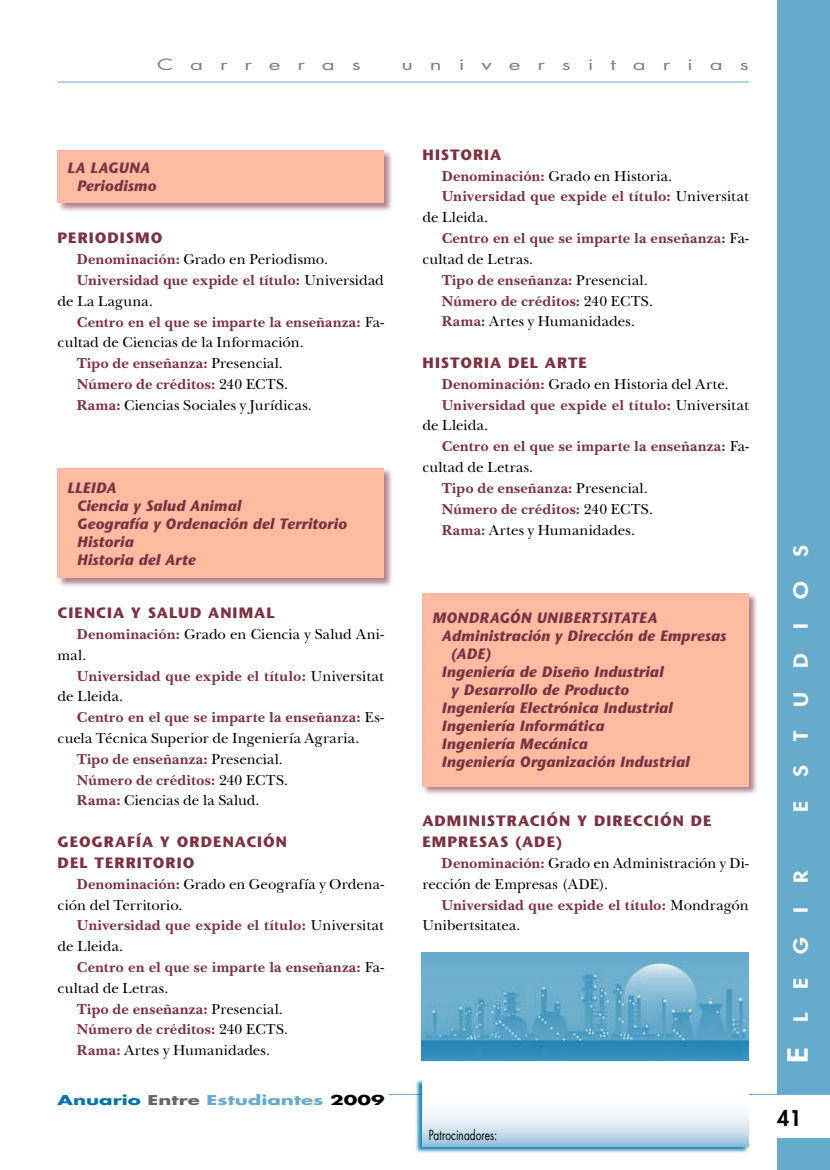
<style>
.page{position:relative;width:830px;height:1170px;background:#fff}
.page>*{position:absolute;margin:0;border:0;box-sizing:border-box;transform-origin:0 0}
.t1{font:800 27px "Futura Std";color:#fff;scale:1.2 1}
.t2{font:800 21px "Futura Std";color:#000}
.t3{font:800 18.9px "Futura Std";color:#fff;scale:1.2 1}
.t4{font:700 15px "New Baskerville Std";letter-spacing:.02em;color:#7d3241}
.t5{font:15px "New Baskerville Std";letter-spacing:.01em;color:#000}
.t6{font:italic 700 15px/18px "Stone Sans Std";letter-spacing:.01em;color:#7d3241}
.t7{font:700 15px "Stone Sans Std";letter-spacing:.065em;color:#7d3241}
.t8{font:15px "Futura Std";letter-spacing:.75em;color:#808080;scale:1.5 1}
.t9{font:13.5px "Futura Std";letter-spacing:.005em;color:#000;scale:.75 1}
.t10{font:700 13.2px "Futura Std";color:#66abcc;scale:1.5 1}
.s1{font-weight:700;color:#7d3241}
.s2{font-weight:400;color:#000}
.s3{color:#0073aa}
.s4{color:#666}
.s5{color:#000}
.s6{font-size:18.9px}
</style>
<div class="page">
<div style="left:777px;top:0;width:52px;height:1169px;background:#66abcc"></div>
<div style="left:776px;top:1093px;width:53px;height:44px;background:#fff"></div>
<hr style="left:58px;top:82px;width:690px;height:1px;background:#66abcc">
<hr style="left:388px;top:1093px;width:441px;height:1px;background:#66abcc">
<div style="left:57px;top:149px;width:336px;height:64px;background:#7d3241;opacity:.6"></div>
<div style="left:58px;top:150px;width:326px;height:53px;background:#ffbba1"></div>
<div style="left:57px;top:467px;width:336px;height:121px;background:#7d3241;opacity:.6"></div>
<div style="left:58px;top:468px;width:326px;height:110px;background:#ffbba1"></div>
<div style="left:421px;top:592px;width:337px;height:204px;background:#7d3241;opacity:.6"></div>
<div style="left:422px;top:593px;width:326px;height:193px;background:#ffbba1"></div>
<img style="left:421px;top:952px;width:327px;height:108px">
<div style="left:415px;top:1079px;width:333px;height:74px;background:#0073aa;opacity:.85"></div>
<svg style="left:422px;top:1079px;width:326px;height:67px"></svg>
<p class="t8" style="left:157px;top:55px;width:137px">Carreras</p>
<p class="t8" style="left:401px;top:55px;width:233px">universitarias</p>
<p class="t6" style="left:77px;top:159px;width:81px;text-indent:-10px">LA LAGUNA<br>Periodismo</p>
<p class="t7" style="left:58px;top:229px;width:106px">PERIODISMO</p>
<p class="t5" style="left:77px;top:250px;width:252px"><span class="s1">Denominación:</span> Grado en Periodismo.</p>
<p class="t4" style="left:77px;top:271px;width:308px">Universidad que expide el título: <span class="s2">Universidad</span></p>
<p class="t5" style="left:58px;top:292px;width:97px">de La Laguna.</p>
<p class="t4" style="left:77px;top:313px;width:308px">Centro en el que se imparte la enseñanza: <span class="s2">Fa-</span></p>
<p class="t5" style="left:58px;top:334px;width:247px">cultad de Ciencias de la Información.</p>
<p class="t4" style="left:77px;top:354px;width:207px">Tipo de enseñanza: <span class="s2">Presencial.</span></p>
<p class="t4" style="left:77px;top:375px;width:212px">Número de créditos: <span class="s2">240 ECTS.</span></p>
<p class="t5" style="left:77px;top:396px;width:236px"><span class="s1">Rama:</span> Ciencias Sociales y Jurídicas.</p>
<p class="t6" style="left:77px;top:478px;width:271px;text-indent:-10px">LLEIDA<br>Ciencia y Salud Animal<br>Geografía y Ordenación del Territorio<br>Historia<br>Historia del Arte</p>
<p class="t7" style="left:58px;top:604px;width:218px">CIENCIA Y SALUD ANIMAL</p>
<p class="t5" style="left:77px;top:625px;width:308px"><span class="s1">Denominación:</span> Grado en Ciencia y Salud Ani-</p>
<p class="t5" style="left:58px;top:646px;width:30px">mal.</p>
<p class="t4" style="left:77px;top:667px;width:308px">Universidad que expide el título: <span class="s2">Universitat</span></p>
<p class="t5" style="left:58px;top:687px;width:67px">de Lleida.</p>
<p class="t4" style="left:77px;top:708px;width:308px">Centro en el que se imparte la enseñanza: <span class="s2">Es-</span></p>
<p class="t5" style="left:58px;top:729px;width:303px">cuela Técnica Superior de Ingeniería Agraria.</p>
<p class="t4" style="left:77px;top:750px;width:207px">Tipo de enseñanza: <span class="s2">Presencial.</span></p>
<p class="t4" style="left:77px;top:771px;width:212px">Número de créditos: <span class="s2">240 ECTS.</span></p>
<p class="t5" style="left:77px;top:791px;width:184px"><span class="s1">Rama:</span> Ciencias de la Salud.</p>
<p class="t7" style="left:58px;top:832px;width:231px">GEOGRAFÍA Y ORDENACIÓN</p>
<p class="t7" style="left:58px;top:853px;width:138px">DEL TERRITORIO</p>
<p class="t5" style="left:77px;top:875px;width:308px"><span class="s1">Denominación:</span> Grado en Geografía y Ordena-</p>
<p class="t5" style="left:58px;top:895px;width:126px">ción del Territorio.</p>
<p class="t4" style="left:77px;top:916px;width:308px">Universidad que expide el título: <span class="s2">Universitat</span></p>
<p class="t5" style="left:58px;top:937px;width:67px">de Lleida.</p>
<p class="t4" style="left:77px;top:958px;width:308px">Centro en el que se imparte la enseñanza: <span class="s2">Fa-</span></p>
<p class="t5" style="left:58px;top:979px;width:112px">cultad de Letras.</p>
<p class="t4" style="left:77px;top:999px;width:207px">Tipo de enseñanza: <span class="s2">Presencial.</span></p>
<p class="t4" style="left:77px;top:1020px;width:212px">Número de créditos: <span class="s2">240 ECTS.</span></p>
<p class="t5" style="left:77px;top:1041px;width:195px"><span class="s1">Rama:</span> Artes y Humanidades.</p>
<p class="t10" style="left:58px;top:1091px;width:219px"><span class="s3">Anuario</span> <span class="s4">Entre</span> Estudiantes <span class="s5">2009</span></p>
<p class="t7" style="left:422px;top:146px;width:80px">HISTORIA</p>
<p class="t5" style="left:441px;top:167px;width:232px"><span class="s1">Denominación:</span> Grado en Historia.</p>
<p class="t4" style="left:441px;top:188px;width:308px">Universidad que expide el título: <span class="s2">Universitat</span></p>
<p class="t5" style="left:422px;top:209px;width:67px">de Lleida.</p>
<p class="t4" style="left:441px;top:229px;width:308px">Centro en el que se imparte la enseñanza: <span class="s2">Fa-</span></p>
<p class="t5" style="left:422px;top:250px;width:112px">cultad de Letras.</p>
<p class="t4" style="left:441px;top:271px;width:207px">Tipo de enseñanza: <span class="s2">Presencial.</span></p>
<p class="t4" style="left:441px;top:292px;width:212px">Número de créditos: <span class="s2">240 ECTS.</span></p>
<p class="t5" style="left:441px;top:313px;width:195px"><span class="s1">Rama:</span> Artes y Humanidades.</p>
<p class="t7" style="left:422px;top:354px;width:166px">HISTORIA DEL ARTE</p>
<p class="t5" style="left:441px;top:375px;width:288px"><span class="s1">Denominación:</span> Grado en Historia del Arte.</p>
<p class="t4" style="left:441px;top:396px;width:308px">Universidad que expide el título: <span class="s2">Universitat</span></p>
<p class="t5" style="left:422px;top:417px;width:67px">de Lleida.</p>
<p class="t4" style="left:441px;top:437px;width:308px">Centro en el que se imparte la enseñanza: <span class="s2">Fa-</span></p>
<p class="t5" style="left:422px;top:458px;width:112px">cultad de Letras.</p>
<p class="t4" style="left:441px;top:479px;width:207px">Tipo de enseñanza: <span class="s2">Presencial.</span></p>
<p class="t4" style="left:441px;top:500px;width:212px">Número de créditos: <span class="s2">240 ECTS.</span></p>
<p class="t5" style="left:441px;top:521px;width:195px"><span class="s1">Rama:</span> Artes y Humanidades.</p>
<p class="t6" style="left:432px;top:609px;width:226px">MONDRAGÓN UNIBERTSITATEA</p>
<p class="t6" style="left:441px;top:627px;width:286px">Administración y Dirección de Empresas</p>
<p class="t6" style="left:451px;top:645px;width:41px">(ADE)</p>
<p class="t6" style="left:441px;top:663px;width:223px">Ingeniería de Diseño Industrial</p>
<p class="t6" style="left:451px;top:681px;width:179px">y Desarrollo de Producto</p>
<p class="t6" style="left:441px;top:699px;width:232px">Ingeniería Electrónica Industrial</p>
<p class="t6" style="left:441px;top:717px;width:164px">Ingeniería Informática</p>
<p class="t6" style="left:441px;top:735px;width:147px">Ingeniería Mecánica</p>
<p class="t6" style="left:441px;top:753px;width:249px">Ingeniería Organización Industrial</p>
<p class="t7" style="left:422px;top:812px;width:290px">ADMINISTRACIÓN Y DIRECCIÓN DE</p>
<p class="t7" style="left:422px;top:832px;width:141px">EMPRESAS (ADE)</p>
<p class="t5" style="left:441px;top:854px;width:308px"><span class="s1">Denominación:</span> Grado en Administración y Di-</p>
<p class="t5" style="left:422px;top:875px;width:187px">rección de Empresas (ADE).</p>
<p class="t4" style="left:441px;top:895px;width:308px">Universidad que expide el título: <span class="s2">Mondragón</span></p>
<p class="t5" style="left:422px;top:916px;width:99px">Unibertsitatea.</p>
<p class="t9" style="left:428px;top:1126px;width:93px">Patrocinadores:</p>
<p class="t3" style="left:788px;top:557px;width:11px;rotate:-90deg">s</p>
<p class="t3" style="left:788px;top:598px;width:16px;rotate:-90deg">o</p>
<p class="t3" style="left:788px;top:628px;width:6px;rotate:-90deg">i</p>
<p class="t3" style="left:788px;top:667px;width:14px;rotate:-90deg">d</p>
<p class="t3" style="left:788px;top:707px;width:14px;rotate:-90deg">u</p>
<p class="t3" style="left:788px;top:741px;width:10px;rotate:-90deg">t</p>
<p class="t3" style="left:788px;top:777px;width:11px;rotate:-90deg">s</p>
<p class="t3" style="left:788px;top:812px;width:9px;rotate:-90deg">e</p>
<p class="t3" style="left:788px;top:882px;width:12px;rotate:-90deg">r</p>
<p class="t3" style="left:788px;top:913px;width:6px;rotate:-90deg">i</p>
<p class="t3" style="left:788px;top:954px;width:15px;rotate:-90deg">g</p>
<p class="t3" style="left:788px;top:989px;width:9px;rotate:-90deg">e</p>
<p class="t1" style="left:780px;top:1062px;width:43px;rotate:-90deg">E <span class="s6">l</span></p>
<p class="t2" style="left:776px;top:1104px;width:26px">41</p>
</div>
